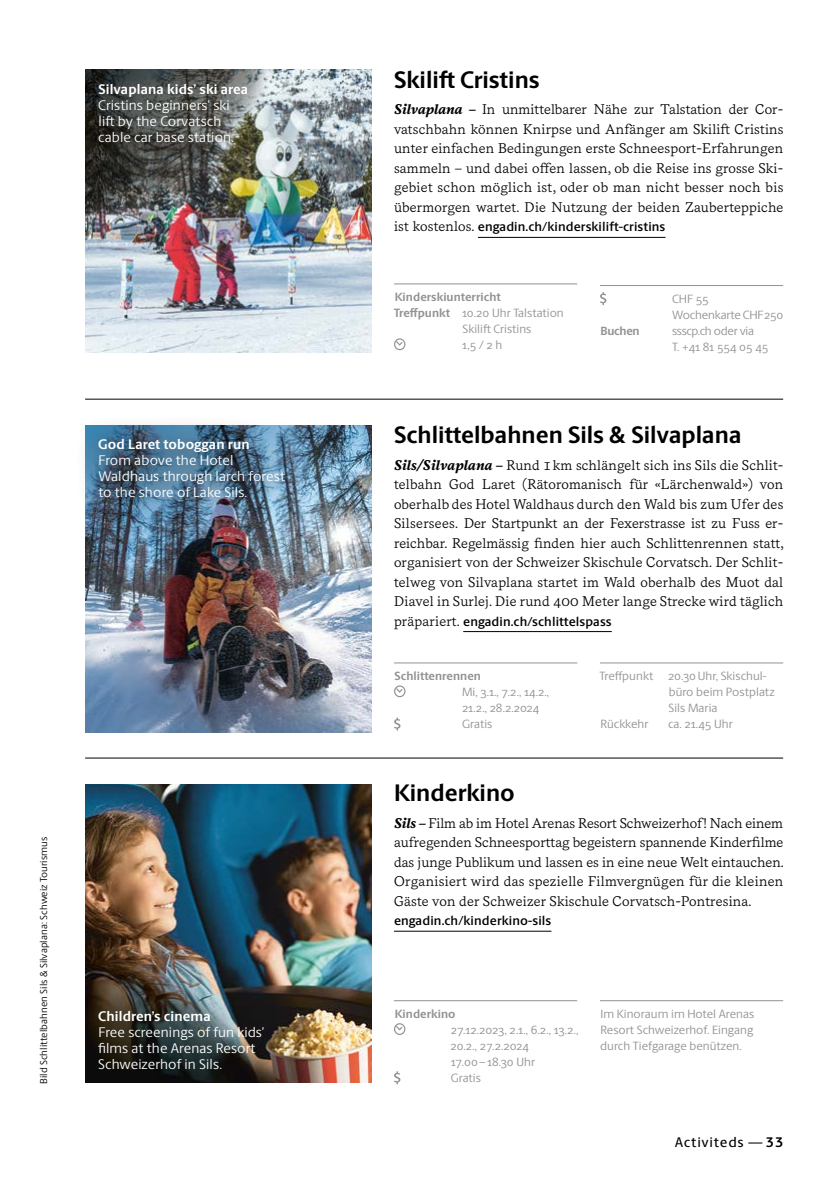
<style>
.page{position:relative;width:840px;height:1191px;background:#fff}
.page>*{position:absolute;margin:0;border:0;box-sizing:border-box;transform-origin:0 0}
.t1{font:700 24px "Berlingske Sans";color:#000}
.t2{font:14px/19.6px "Messina Serif";letter-spacing:.01em;color:#000;text-align:justify}
.t3{font:14px/16px "Berlingske Sans";letter-spacing:.01em;color:#fff}
.t4{font:700 14px "Berlingske Sans";letter-spacing:.01em;color:#fff}
.t5{font:500 14px "Berlingske Sans";letter-spacing:.05em;color:#000}
.t6{font:13px "Berlingske Sans D Bd";letter-spacing:.01em;color:#000}
.t7{font:12px/16px "Berlingske Sans";letter-spacing:-.005em;color:#949290}
.t8{font:700 12px "Berlingske Sans";letter-spacing:.005em;color:#949290}
.t9{font:12px/16px "Berlingske Sans";letter-spacing:-.025em;color:#949290}
.t10{font:10px "Berlingske Sans";letter-spacing:.01em;color:#000}
.s1{font-weight:700;font-style:italic}
.s2{font-family:"Messina Serif";font-size:14px}
.s3{font-weight:700}
</style>
<div class="page">
<img style="left:85px;top:70px;width:286px;height:282px">
<hr style="left:85px;top:757px;width:697px;height:1px;background:#000">
<hr style="left:85px;top:399px;width:697px;height:1px;background:#000">
<img style="left:85px;top:568px;width:286px;height:164px">
<img style="left:85px;top:784px;width:286px;height:298px">
<hr style="left:463px;top:631px;width:148px;height:1px;background:#000">
<hr style="left:394px;top:931px;width:157px;height:1px;background:#000">
<hr style="left:477px;top:237px;width:188px;height:1px;background:#000">
<hr style="left:394px;top:283px;width:183px;height:1px;background:#949290">
<div style="left:393px;top:338px;width:12px;height:12px;border:1px solid #949290;border-radius:50%"></div>
<svg style="left:394px;top:340px;width:9px;height:6px"></svg>
<hr style="left:599px;top:285px;width:183px;height:1px;background:#949290">
<svg style="left:600px;top:292px;width:6px;height:13px"></svg>
<hr style="left:394px;top:662px;width:183px;height:1px;background:#949290">
<div style="left:393px;top:685px;width:12px;height:12px;border:1px solid #949290;border-radius:50%"></div>
<svg style="left:394px;top:687px;width:9px;height:6px"></svg>
<svg style="left:394px;top:717px;width:6px;height:13px"></svg>
<hr style="left:599px;top:662px;width:183px;height:1px;background:#949290">
<hr style="left:394px;top:1000px;width:183px;height:1px;background:#949290">
<div style="left:393px;top:1022px;width:12px;height:13px;border:1px solid #949290;border-radius:50%"></div>
<svg style="left:394px;top:1024px;width:9px;height:7px"></svg>
<svg style="left:394px;top:1071px;width:6px;height:13px"></svg>
<hr style="left:599px;top:1000px;width:183px;height:1px;background:#949290">
<img style="left:85px;top:425px;width:286px;height:143px">
<div style="left:73px;top:413px;width:235px;height:109px;background:#000;opacity:.45"></div>
<p class="t4" style="left:98px;top:78px;width:151px">Silvaplana kids’ ski area</p>
<p class="t3" style="left:98px;top:96px;width:137px">Cristins beginners’ ski lift by the Corvatsch cable car base station.</p>
<p class="t4" style="left:98px;top:433px;width:153px">God Laret toboggan run</p>
<p class="t3" style="left:98px;top:451px;width:188px">From above the Hotel<br>Waldhaus through larch forest to the shore of Lake Sils.</p>
<p class="t10" style="left:37px;top:1083px;width:249px;rotate:-90deg">Bild Schlittelbahnen Sils &amp; Silvaplana: Schweiz Tourismus</p>
<p class="t4" style="left:98px;top:1005px;width:114px">Children’s cinema</p>
<p class="t3" style="left:98px;top:1023px;width:168px">Free screenings of fun kids’ films at the Arenas Resort<br>Schweizerhof in Sils.</p>
<h1 class="t1" style="left:394px;top:62px;width:147px">Skilift Cristins</h1>
<p class="t2" style="left:394px;top:99px;width:391px"><span class="s1">Silvaplana –</span> In unmittelbarer Nähe zur Talstation der Cor&shy;vatschbahn können Knirpse und Anfänger am Skilift Cristins unter einfachen Bedingungen erste Schneesport-Erfahrungen sammeln – und dabei offen lassen, ob die Reise ins grosse Ski&shy;gebiet schon möglich ist, oder ob man nicht besser noch bis übermorgen wartet. Die Nutzung der beiden Zauberteppiche</p>
<p class="t6" style="left:394px;top:217px;width:273px"><span class="s2">ist kostenlos.</span> engadin.ch/kinderskilift-cristins</p>
<p class="t8" style="left:394px;top:288px;width:107px">Kinderskiunterricht</p>
<p class="t7" style="left:393px;top:304px;width:171px"><span class="s3">Treffpunkt</span> 10.20 Uhr Talstation</p>
<p class="t7" style="left:462px;top:320px;width:71px">Skilift Cristins</p>
<p class="t7" style="left:462px;top:336px;width:42px">1,5 / 2 h</p>
<p class="t7" style="left:671px;top:290px;width:113px">CHF 55<br>Wochenkarte CHF250</p>
<p class="t8" style="left:600px;top:322px;width:40px">Buchen</p>
<p class="t9" style="left:671px;top:322px;width:98px">ssscp.ch oder via<br>T. +41 81 554 05 45</p>
<h1 class="t1" style="left:394px;top:417px;width:349px">Schlittelbahnen Sils &amp; Silvaplana</h1>
<p class="t2" style="left:394px;top:454px;width:391px"><span class="s1">Sils/Silvaplana –</span> Rund 1 km schlängelt sich ins Sils die Schlit&shy;telbahn God Laret (Rätoromanisch für «Lärchenwald») von oberhalb des Hotel Waldhaus durch den Wald bis zum Ufer des Silsersees. Der Startpunkt an der Fexerstrasse ist zu Fuss er&shy;reichbar. Regelmässig finden hier auch Schlittenrennen statt, organisiert von der Schweizer Skischule Corvatsch. Der Schlit&shy;telweg von Silvaplana startet im Wald oberhalb des Muot dal Diavel in Surlej. Die rund 400 Meter lange Strecke wird täglich</p>
<p class="t6" style="left:394px;top:611px;width:219px"><span class="s2">präpariert.</span> engadin.ch/schlittelspass</p>
<p class="t8" style="left:394px;top:667px;width:88px">Schlittenrennen</p>
<p class="t7" style="left:462px;top:683px;width:88px">Mi, 3.1., 7.2., 14.2.,<br>21.2., 28.2.2024<br>Gratis</p>
<p class="t7" style="left:599px;top:667px;width:168px">Treffpunkt 20.30Uhr, Skischul-</p>
<p class="t7" style="left:668px;top:683px;width:107px">büro beim Postplatz</p>
<p class="t7" style="left:668px;top:699px;width:51px">Sils Maria</p>
<p class="t7" style="left:600px;top:715px;width:49px">Rückkehr</p>
<p class="t7" style="left:667px;top:715px;width:66px">ca. 21.45 Uhr</p>
<h1 class="t1" style="left:394px;top:775px;width:122px">Kinderkino</h1>
<p class="t2" style="left:394px;top:812px;width:391px"><span class="s1">Sils –</span> Film ab im Hotel Arenas Resort Schweizerhof! Nach einem aufregenden Schneesporttag begeistern spannende Kinderfilme das junge Publikum und lassen es in eine neue Welt eintauchen.<br>Organisiert wird das spezielle Filmvergnügen für die kleinen Gäste von der Schweizer Skischule Corvatsch-Pontresina.</p>
<p class="t6" style="left:394px;top:911px;width:159px">engadin.ch/kinderkino-sils</p>
<p class="t8" style="left:394px;top:1005px;width:62px">Kinderkino</p>
<p class="t7" style="left:450px;top:1021px;width:129px">27.12.2023, 2.1., 6.2., 13.2.,<br>20.2., 27.2.2024<br>17.00– 18.30 Uhr<br>Gratis</p>
<p class="t7" style="left:599px;top:1005px;width:156px;text-align:justify">Im Kinoraum im Hotel Arenas Resort Schweizerhof. Eingang durch Tiefgarage benützen.</p>
<p class="t5" style="left:674px;top:1131px;width:110px">Activiteds — <span class="s3">33</span></p>
</div>
